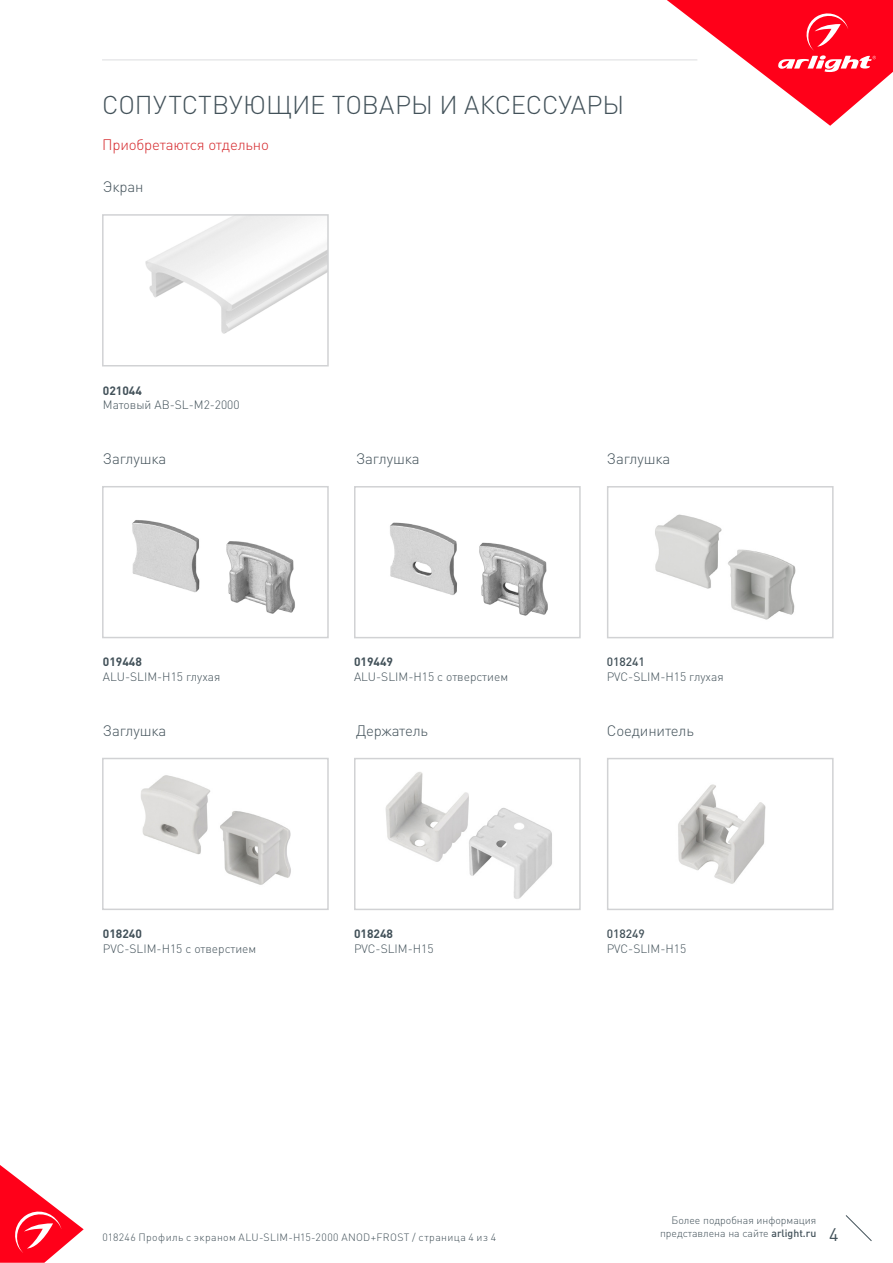
<style>
.page{position:relative;width:893px;height:1263px;background:#fff}
.page>*{position:absolute;margin:0;border:0;box-sizing:border-box;transform-origin:0 0}
.t1{font:300 25.5px "DIN Pro";color:#425159}
.t2{font:18px "DIN Pro";color:#425159}
.t3{font:300 15px "DIN Pro";letter-spacing:-.01em;color:#425159}
.t4{font:300 15px "DIN Pro";letter-spacing:-.01em;color:#d5262a}
.t5{font:300 12px "DIN Pro";color:#425159}
.t6{font:700 12px "DIN Pro";color:#425159}
.t7{font:500 12px "DIN Pro";color:#425159}
.t8{font:300 10.5px "DIN Pro";letter-spacing:.035em;color:#425159}
.t9{font:300 10.5px "DIN Pro";color:#425159}
.s1{font-weight:500}
</style>
<div class="page">
<svg style="left:0;top:1165px;width:84px;height:98px"></svg>
<svg style="left:845px;top:1215px;width:27px;height:26px"></svg>
<svg style="left:667px;top:0;width:226px;height:126px"></svg>
<hr style="left:102px;top:60px;width:595px;height:1px;background:#dcdddf">
<img style="left:132px;top:520px;width:163px;height:94px">
<div style="left:102px;top:486px;width:227px;height:152px;border:2px solid #d1d2d4"></div>
<img style="left:145px;top:217px;width:181px;height:117px">
<div style="left:102px;top:214px;width:227px;height:152px;border:2px solid #d1d2d4"></div>
<img style="left:141px;top:775px;width:150px;height:110px">
<div style="left:102px;top:758px;width:227px;height:152px;border:2px solid #d1d2d4"></div>
<img style="left:655px;top:514px;width:141px;height:106px">
<div style="left:607px;top:486px;width:227px;height:152px;border:2px solid #d1d2d4"></div>
<img style="left:678px;top:784px;width:88px;height:100px">
<div style="left:607px;top:758px;width:227px;height:152px;border:2px solid #d1d2d4"></div>
<img style="left:390px;top:522px;width:158px;height:94px">
<div style="left:354px;top:486px;width:227px;height:152px;border:2px solid #d1d2d4"></div>
<img style="left:385px;top:772px;width:167px;height:127px">
<div style="left:354px;top:758px;width:227px;height:152px;border:2px solid #d1d2d4"></div>
<p class="t1" style="left:102px;top:87px;width:524px">СОПУТСТВУЮЩИЕ ТОВАРЫ И АКСЕССУАРЫ</p>
<p class="t4" style="left:102px;top:134px;width:168px">Приобретаются отдельно</p>
<p class="t3" style="left:103px;top:177px;width:42px">Экран</p>
<p class="t6" style="left:103px;top:382px;width:41px">021044</p>
<p class="t5" style="left:103px;top:397px;width:138px">Матовый AB-SL-M2-2000</p>
<p class="t3" style="left:103px;top:448px;width:65px">Заглушка</p>
<p class="t3" style="left:356px;top:448px;width:65px">Заглушка</p>
<p class="t3" style="left:607px;top:448px;width:65px">Заглушка</p>
<p class="t6" style="left:103px;top:654px;width:41px">019448</p>
<p class="t5" style="left:103px;top:668px;width:119px">ALU-SLIM-H15 глухая</p>
<p class="t6" style="left:354px;top:654px;width:41px">019449</p>
<p class="t5" style="left:354px;top:668px;width:156px">ALU-SLIM-H15 с отверстием</p>
<p class="t7" style="left:607px;top:654px;width:40px">018241</p>
<p class="t5" style="left:607px;top:668px;width:119px">PVC-SLIM-H15 глухая</p>
<p class="t3" style="left:103px;top:720px;width:65px">Заглушка</p>
<p class="t3" style="left:356px;top:720px;width:73px">Держатель</p>
<p class="t3" style="left:607px;top:720px;width:89px">Соединитель</p>
<p class="t6" style="left:103px;top:926px;width:41px">018240</p>
<p class="t5" style="left:103px;top:940px;width:155px">PVC-SLIM-H15 с отверстием</p>
<p class="t6" style="left:354px;top:926px;width:41px">018248</p>
<p class="t5" style="left:354px;top:940px;width:81px">PVC-SLIM-H15</p>
<p class="t7" style="left:607px;top:926px;width:40px">018249</p>
<p class="t5" style="left:607px;top:940px;width:81px">PVC-SLIM-H15</p>
<p class="t9" style="left:672px;top:1213px;width:146px">Более подробная информация</p>
<p class="t9" style="left:660px;top:1226px;width:158px">представлена на сайте <span class="s1">arlight.ru</span></p>
<p class="t8" style="left:102px;top:1230px;width:395px">018246 Профиль с экраном ALU-SLIM-H15-2000 ANOD+FROST / страница 4 из 4</p>
<h2 class="t2" style="left:829px;top:1222px;width:11px">4</h2>
</div>
